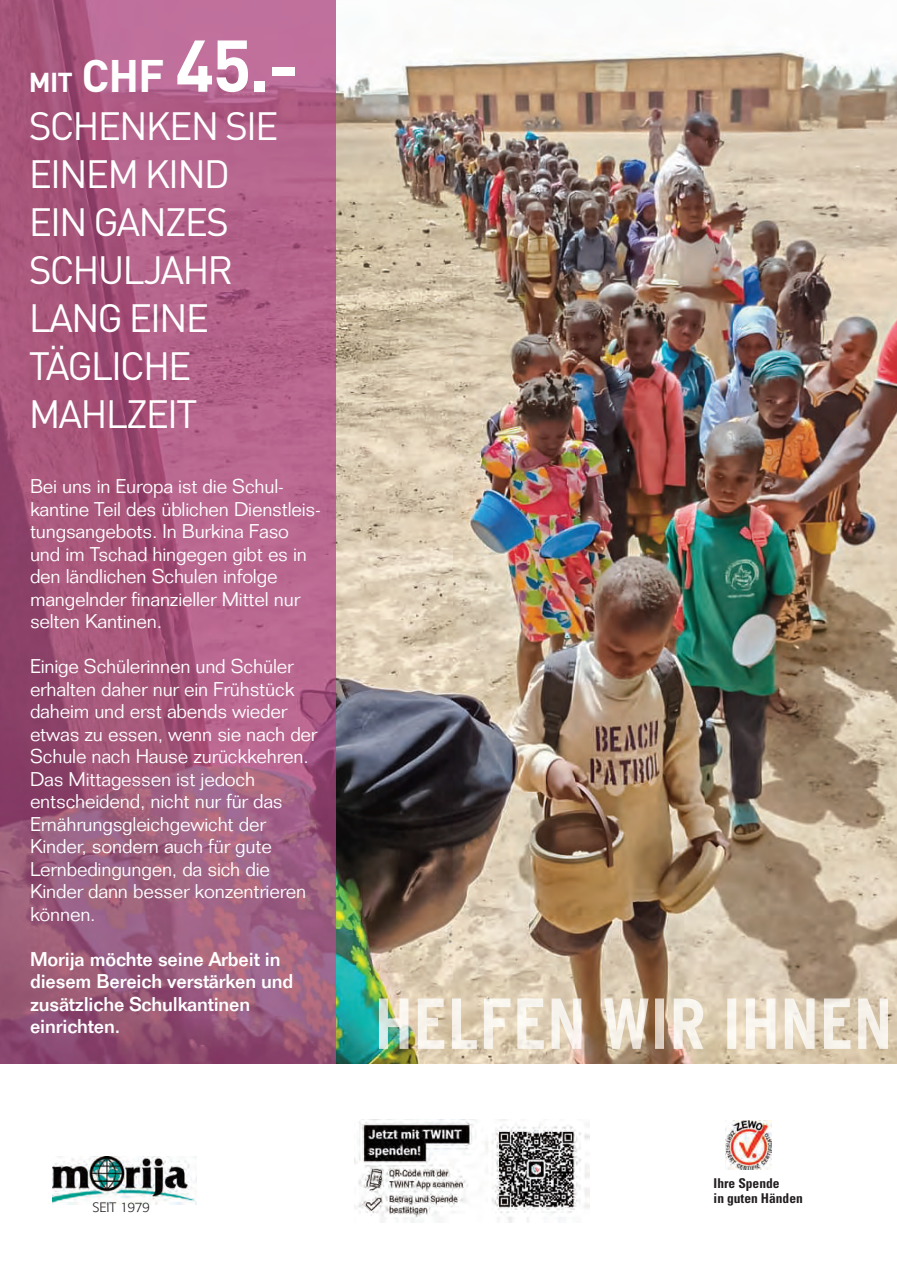
<style>
.page{position:relative;width:897px;height:1265px;background:#fff}
.page>*{position:absolute;margin:0;border:0;box-sizing:border-box;transform-origin:0 0}
.t1{font:700 72px "DIN";color:#fff}
.t2{font:39px/48px "DIN";letter-spacing:-.05em;color:#fff}
.t3{font:300 19.5px/22.5px "Folio";letter-spacing:-.01em;color:#fff}
.t4{font:500 19.5px/22.5px "Folio";letter-spacing:-.01em;color:#fff}
.t5{font:700 condensed 13.5px/15px "Univers";color:#231f20}
.t6{font:300 13.5px "Formata";letter-spacing:-.02em;color:#231f20}
.s1{font-size:27px}
.s2{font-size:45px}
</style>
<div class="page">
<img style="left:0;top:0;width:896px;height:1223px">
<h1 class="t1" style="left:29px;top:25px;width:272px"><span class="s1">MIT</span> <span class="s2">CHF</span> 45.-</h1>
<h2 class="t2" style="left:29px;top:102px;width:251px">SCHENKEN SIE<br>EINEM KIND<br>EIN GANZES<br>SCHULJAHR<br>LANG EINE<br>TÄGLICHE<br>MAHLZEIT</h2>
<p class="t3" style="left:30px;top:477px;width:292px">Bei uns in Europa ist die Schul&shy;kantine Teil des üblichen Dienstleis&shy;tungsangebots. In Burkina Faso und im Tschad hingegen gibt es in den ländlichen Schulen infolge mangelnder finanzieller Mittel nur selten Kantinen.</p>
<p class="t3" style="left:30px;top:657px;width:289px">Einige Schülerinnen und Schüler erhalten daher nur ein Frühstück daheim und erst abends wieder etwas zu essen, wenn sie nach der<br>Schule nach Hause zurückkehren.<br>Das Mittagessen ist jedoch entscheidend, nicht nur für das<br>Ernährungsgleichgewicht der<br>Kinder, sondern auch für gute<br>Lernbedingungen, da sich die<br>Kinder dann besser konzentrieren können.</p>
<p class="t4" style="left:30px;top:949px;width:265px">Morija möchte seine Arbeit in diesem Bereich verstärken und zusätzliche Schulkantinen einrichten.</p>
<p class="t6" style="left:92px;top:1202px;width:59px">SEIT 1979</p>
<p class="t5" style="left:713px;top:1176px;width:91px">Ihre Spende<br>in guten Händen</p>
</div>
